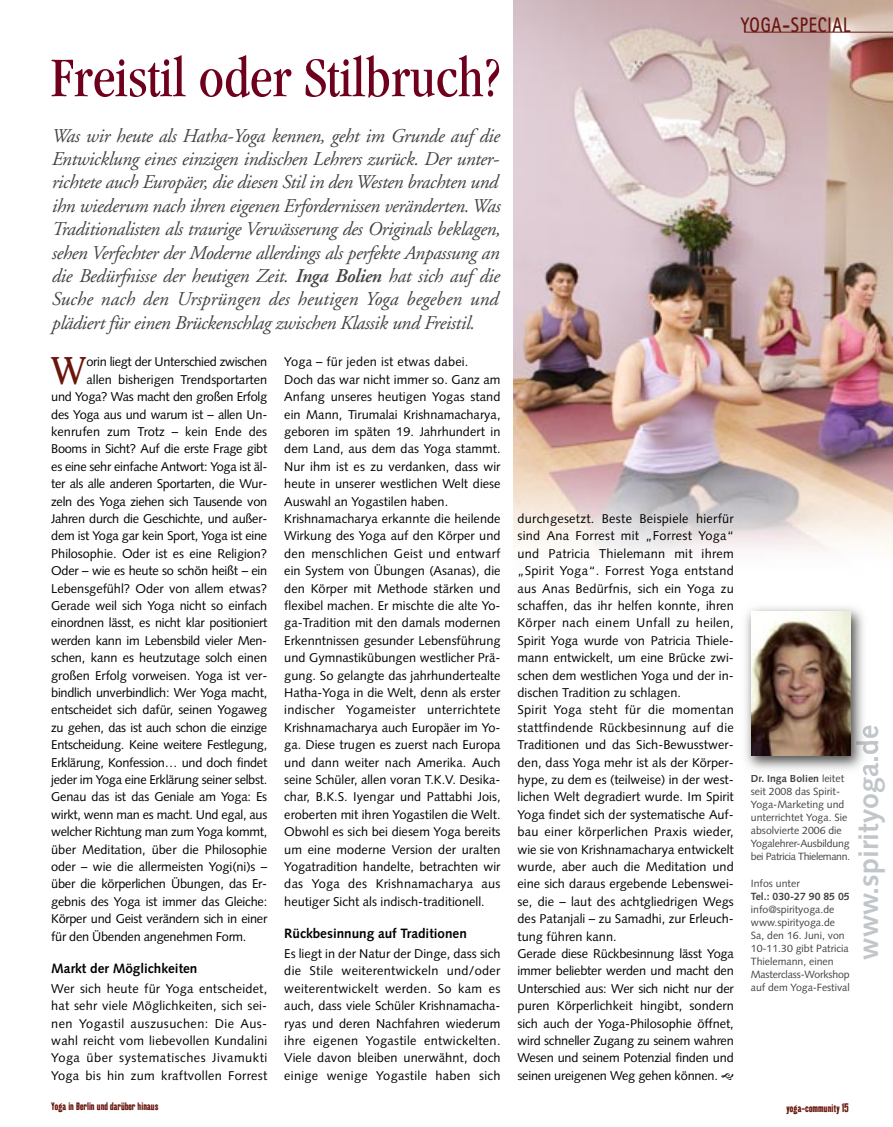
<style>
.page{position:relative;width:893px;height:1127px;background:#fff}
.page>*{position:absolute;margin:0;border:0;box-sizing:border-box;transform-origin:0 0}
.t1{font:condensed 57.75px "Garamond";color:#6f001d}
.t2{font:38.4px "Cheltenham";color:#69160c}
.t3{font:700 28.5px "Syntax";color:#c0c6ca}
.t4{font:700 21px "Rotis Sans Serif";letter-spacing:.05em;color:#69160c;scale:.78 1}
.t5{font:italic 19.5px/23.4px "Adobe Garamond";letter-spacing:-.02em;color:#424242}
.t6{font:700 13.5px "Syntax";color:#000}
.t7{font:12.75px/17.4px "Syntax";color:#000;text-align:justify}
.t8{font:12.75px "Syntax";letter-spacing:-.02em;color:#000}
.t9{font:10.5px/13px "Syntax";color:#424242}
.t10{font:10.5px "Kipp No 1";color:#69160c}
.t11{font:700 10.5px "Syntax";color:#424242}
.s1{font-weight:600}
.s2{font-weight:700}
.s3{font-size:12px}
</style>
<div class="page">
<img style="left:513px;top:0;width:380px;height:554px">
<hr style="left:744px;top:32px;width:149px;height:1px;background:#69160c">
<img style="left:745px;top:607px;width:123px;height:163px">
<img style="left:857px;top:741px;width:11px;height:33px">
<img style="left:752px;top:612px;width:98px;height:143px">
<h1 class="t1" style="left:51px;top:55px;width:450px">Freistil oder Stilbruch?</h1>
<p class="t5" style="left:51px;top:126px;width:450px">Was wir heute als Hatha-Yoga kennen, geht im Grunde auf die Entwicklung eines einzigen indischen Lehrers zurück. Der unter&shy;richtete auch Europäer, die diesen Stil in den Westen brachten und ihn wiederum nach ihren eigenen Erfordernissen veränderten. Was Traditionalisten als traurige Verwässerung des Originals beklagen, sehen Verfechter der Moderne allerdings als perfekte Anpassung an die Bedürfnisse der heutigen Zeit. <span class="s1">Inga Bolien</span> hat sich auf die Suche nach den Ursprüngen des heutigen Yoga begeben und plädiert für einen Brückenschlag zwischen Klassik und Freistil.</p>
<p class="t7" style="left:284px;top:354px;width:218px;text-align:left">Yoga – für jeden ist etwas dabei.<br>Doch das war nicht immer so. Ganz am Anfang unseres heutigen Yogas stand ein Mann, Tirumalai Krishnamacharya, geboren im späten 19. Jahrhundert in dem Land, aus dem das Yoga stammt.<br>Nur ihm ist es zu verdanken, dass wir heute in unserer westlichen Welt diese Auswahl an Yogastilen haben.<br>Krishnamacharya erkannte die heilende Wirkung des Yoga auf den Körper und den menschlichen Geist und entwarf ein System von Übungen (Asanas), die den Körper mit Methode stärken und flexibel machen. Er mischte die alte Yo&shy;ga-Tradition mit den damals modernen Erkenntnissen gesunder Lebensführung und Gymnastikübungen westlicher Prä&shy;gung. So gelangte das jahrhundertealte Hatha-Yoga in die Welt, denn als erster indischer Yogameister unterrichtete Krish namacharya auch Europäer im Yo&shy;ga. Diese trugen es zuerst nach Europa und dann weiter nach Amerika. Auch seine Schüler, allen voran T.K.V. Desika&shy;char, B.K.S. Iyengar und Pattabhi Jois, eroberten mit ihren Yogastilen die Welt.<br>Obwohl es sich bei diesem Yoga bereits um eine moderne Version der uralten Yogatradition handelte, betrachten wir das Yoga des Krishnamacharya aus heutiger Sicht als indisch-traditionell.</p>
<p class="t6" style="left:284px;top:928px;width:184px">Rückbesinnung auf Traditionen</p>
<p class="t7" style="left:284px;top:946px;width:218px">Es liegt in der Natur der Dinge, dass sich die Stile weiterentwickeln und/oder weiterentwickelt werden. So kam es auch, dass viele Schüler Krishnamacha&shy;ryas und deren Nachfahren wiederum ihre eigenen Yogastile entwickelten.<br>Viele davon bleiben unerwähnt, doch einige wenige Yogastile haben sich</p>
<h2 class="t2" style="left:51px;top:356px;width:37px">W</h2>
<p class="t8" style="left:86px;top:357px;width:182px">orin liegt der Unterschied zwischen</p>
<p class="t7" style="left:86px;top:372px;width:182px">allen bisherigen Trendsportarten</p>
<p class="t8" style="left:51px;top:391px;width:218px">und Yoga? Was macht den großen Erfolg</p>
<p class="t8" style="left:51px;top:409px;width:218px">des Yoga aus und warum ist – allen Un-</p>
<p class="t7" style="left:51px;top:424px;width:218px">kenrufen zum Trotz – kein Ende des</p>
<p class="t8" style="left:51px;top:444px;width:218px">Booms in Sicht? Auf die erste Frage gibt</p>
<p class="t8" style="left:51px;top:461px;width:218px">es eine sehr einfache Antwort: Yoga ist äl-</p>
<p class="t8" style="left:51px;top:478px;width:218px">ter als alle anderen Sportarten, die Wur-</p>
<p class="t8" style="left:51px;top:496px;width:218px">zeln des Yoga ziehen sich Tausende von</p>
<p class="t8" style="left:51px;top:513px;width:218px">Jahren durch die Geschichte, und außer-</p>
<p class="t8" style="left:51px;top:531px;width:218px">dem ist Yoga gar kein Sport, Yoga ist eine</p>
<p class="t7" style="left:51px;top:546px;width:218px">Philosophie. Oder ist es eine Religion?</p>
<p class="t8" style="left:51px;top:565px;width:218px">Oder – wie es heute so schön heißt – ein</p>
<p class="t7" style="left:51px;top:581px;width:218px">Lebensgefühl? Oder von allem etwas?</p>
<p class="t7" style="left:51px;top:598px;width:218px">Gerade weil sich Yoga nicht so einfach</p>
<p class="t8" style="left:51px;top:618px;width:218px">einordnen lässt, es nicht klar positioniert</p>
<p class="t8" style="left:51px;top:635px;width:218px">werden kann im Lebensbild vieler Men-</p>
<p class="t7" style="left:51px;top:650px;width:218px">schen, kann es heutzutage solch einen</p>
<p class="t7" style="left:51px;top:668px;width:218px">großen Erfolg vorweisen. Yoga ist ver-</p>
<p class="t8" style="left:51px;top:687px;width:218px">bindlich unverbindlich: Wer Yoga macht,</p>
<p class="t7" style="left:51px;top:702px;width:218px">entscheidet sich dafür, seinen Yogaweg</p>
<p class="t8" style="left:51px;top:722px;width:218px">zu gehen, das ist auch schon die einzige</p>
<p class="t8" style="left:51px;top:739px;width:218px">Entscheidung. Keine weitere Festlegung,</p>
<p class="t8" style="left:51px;top:757px;width:218px">Erklärung, Konfession… und doch findet</p>
<p class="t8" style="left:51px;top:774px;width:218px">jeder im Yoga eine Erklärung seiner selbst.</p>
<p class="t8" style="left:51px;top:792px;width:218px">Genau das ist das Geniale am Yoga: Es</p>
<p class="t8" style="left:51px;top:809px;width:218px">wirkt, wenn man es macht. Und egal, aus</p>
<p class="t8" style="left:51px;top:826px;width:218px">welcher Richtung man zum Yoga kommt,</p>
<p class="t7" style="left:51px;top:842px;width:218px">über Meditation, über die Philosophie</p>
<p class="t7" style="left:51px;top:859px;width:218px">oder – wie die allermeisten Yogi(ni)s –</p>
<p class="t8" style="left:51px;top:879px;width:218px">über die körperlichen Übungen, das Er-</p>
<p class="t7" style="left:51px;top:894px;width:218px">gebnis des Yoga ist immer das Gleiche:</p>
<p class="t8" style="left:51px;top:913px;width:218px">Körper und Geist verändern sich in einer</p>
<p class="t8" style="left:51px;top:931px;width:197px">für den Übenden angenehmen Form.</p>
<p class="t6" style="left:51px;top:962px;width:148px">Markt der Möglichkeiten</p>
<p class="t7" style="left:51px;top:981px;width:218px">Wer sich heute für Yoga entscheidet, hat sehr viele Möglichkeiten, sich sei&shy;nen Yogastil auszusuchen: Die Aus&shy;wahl reicht vom liebevollen Kundalini Yoga über systematisches Jivamukti Yoga bis hin zum kraftvollen Forrest</p>
<h3 class="t4" style="left:741px;top:17px;width:142px">YOGA-SPECIAL</h3>
<p class="t7" style="left:518px;top:511px;width:218px;text-align:left">durchgesetzt. Beste Beispiele hierfür sind Ana Forrest mit „Forrest Yoga“ und Patricia Thielemann mit ihrem „Spirit Yoga“. Forrest Yoga entstand aus Anas Bedürfnis, sich ein Yoga zu schaffen, das ihr helfen konnte, ihren Körper nach einem Unfall zu heilen, Spirit Yoga wurde von Patricia Thiele&shy;mann entwickelt, um eine Brücke zwi&shy;schen dem westlichen Yoga und der in&shy;dischen Tradition zu schlagen.<br>Spirit Yoga steht für die momentan stattfindende Rückbesinnung auf die Traditionen und das Sich-Bewusstwer&shy;den, dass Yoga mehr ist als der Körper&shy;hype, zu dem es (teilweise) in der west&shy;lichen Welt degradiert wurde. Im Spirit Yoga findet sich der systematische Auf&shy;bau einer körperlichen Praxis wieder, wie sie von Krishnamacharya entwickelt wurde, aber auch die Meditation und eine sich daraus ergebende Lebenswei&shy;se, die – laut des achtgliedrigen Wegs des Patanjali – zu Samadhi, zur Erleuch&shy;tung führen kann.<br>Gerade diese Rückbesinnung lässt Yoga immer beliebter werden und macht den Unterschied aus: Wer sich nicht nur der puren Körperlichkeit hingibt, sondern sich auch der Yoga-Philosophie öffnet, wird schneller Zugang zu seinem wahren Wesen und seinem Potenzial finden und seinen ureigenen Weg gehen können.</p>
<h3 class="t3" style="left:857px;top:959px;width:236px;rotate:-90deg">www.spirityoga.de</h3>
<p class="t9" style="left:751px;top:773px;width:101px"><span class="s2">Dr. Inga Bolien</span> leitet seit 2008 das Spirit-<br>Yoga-Marketing und unterrichtet Yoga. Sie absolvierte 2006 die<br>Yogalehrer-Ausbildung bei Patricia Thielemann.</p>
<p class="t9" style="left:751px;top:877px;width:51px">Infos unter</p>
<p class="t11" style="left:751px;top:892px;width:100px">Tel.: 030-27 90 85 05</p>
<p class="t9" style="left:751px;top:903px;width:100px">info@spirityoga.de www.spirityoga.de<br>Sa, den 16. Juni, von<br>10-11.30 gibt Patricia<br>Thielemann, einen<br>Masterclass-Workshop auf dem Yoga-Festival</p>
<p class="t10" style="left:51px;top:1103px;width:109px">Yoga in Berlin und darüber hinaus</p>
<p class="t10" style="left:787px;top:1104px;width:64px">yoga-community <span class="s3">15</span></p>
</div>
